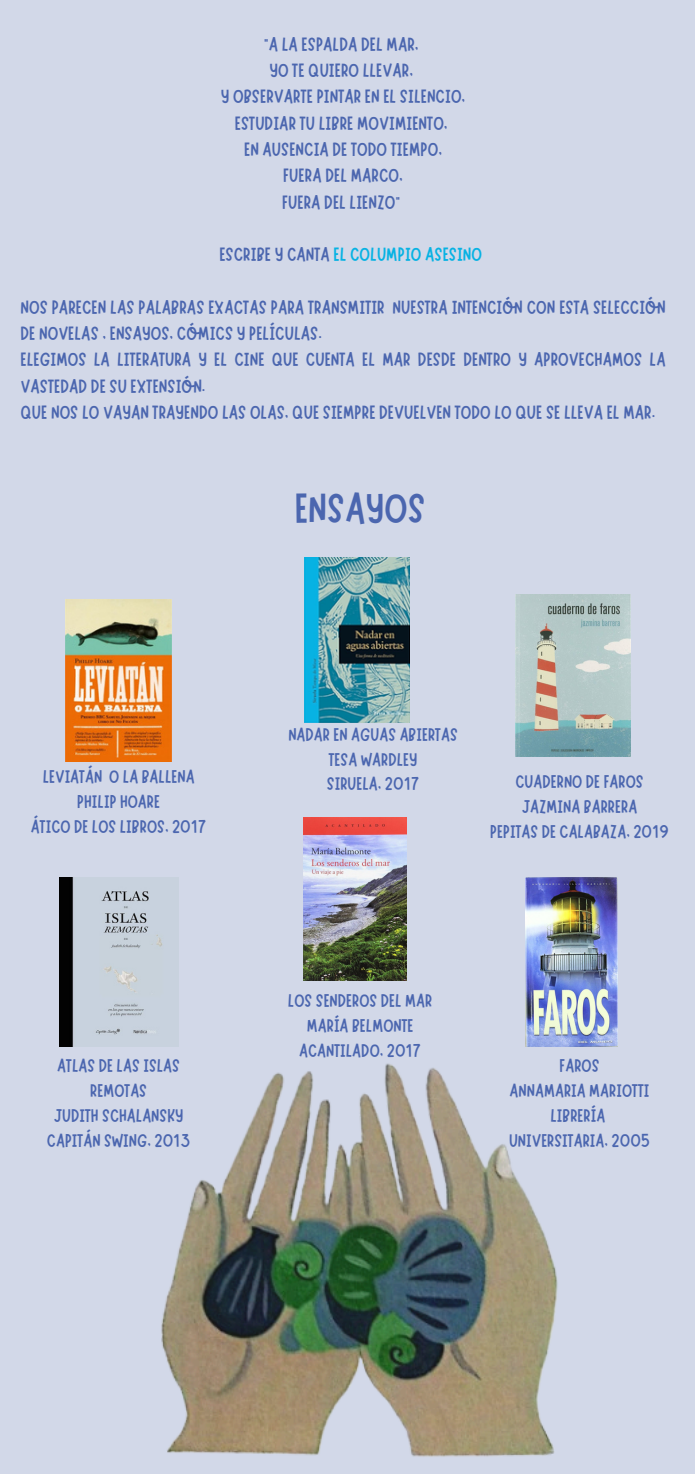
<style>
.page{position:relative;width:695px;height:1474px;background:#fff}
.page>*{position:absolute;margin:0;border:0;box-sizing:border-box;transform-origin:0 0}
.t1{font:42px "Marykate";color:#4b66af}
.t2{font:19.25px/26.2px "Marykate";color:#4b66af}
.t3{font:19.25px "Marykate";color:#07b2e3}
.t4{font:18.38px/25px "Marykate";color:#4b66af;text-align:center}
.s1{color:#4b66af}
</style>
<div class="page">
<div style="left:0;top:0;width:694px;height:1474px;background:#d2d8e8"></div>
<img style="left:65px;top:600px;width:107px;height:162px">
<img style="left:304px;top:558px;width:105px;height:164px">
<img style="left:60px;top:878px;width:104px;height:115px">
<img style="left:515px;top:595px;width:114px;height:162px">
<img style="left:303px;top:817px;width:103px;height:163px">
<img style="left:525px;top:878px;width:92px;height:115px">
<img style="left:59px;top:993px;width:559px;height:464px">
<p class="t2" style="left:264px;top:29px;width:156px">“A LA ESPALDA DEL MAR,</p>
<p class="t2" style="left:269px;top:55px;width:145px">YO TE QUIERO LLEVAR,</p>
<p class="t2" style="left:221px;top:82px;width:246px">Y OBSERVARTE PINTAR EN EL SILENCIO,</p>
<p class="t2" style="left:235px;top:108px;width:214px">ESTUDIAR TU LIBRE MOVIMIENTO,</p>
<p class="t2" style="left:244px;top:134px;width:199px">EN AUSENCIA DE TODO TIEMPO,</p>
<p class="t2" style="left:283px;top:160px;width:121px">FUERA DEL MARCO,</p>
<p class="t2" style="left:282px;top:187px;width:118px">FUERA DEL LIENZO”</p>
<p class="t3" style="left:219px;top:242px;width:264px"><span class="s1">ESCRIBE Y CANTA</span> EL COLUMPIO ASESINO</p>
<p class="t2" style="left:21px;top:292px;width:646px">NOS PARECEN LAS PALABRAS EXACTAS PARA TRANSMITIR NUESTRA INTENCIÓN CON ESTA SELECCIÓN<br>DE NOVELAS , ENSAYOS, CÓMICS Y PELÍCULAS.</p>
<p class="t2" style="left:21px;top:345px;width:646px">ELEGIMOS LA LITERATURA Y EL CINE QUE CUENTA EL MAR DESDE DENTRO Y APROVECHAMOS LA<br>VASTEDAD DE SU EXTENSIÓN.</p>
<p class="t2" style="left:21px;top:397px;width:636px">QUE NOS LO VAYAN TRAYENDO LAS OLAS, QUE SIEMPRE DEVUELVEN TODO LO QUE SE LLEVA EL MAR.</p>
<p class="t4" style="left:43px;top:762px;width:153px">LEVIATÁN O LA BALLENA</p>
<p class="t4" style="left:77px;top:787px;width:84px">PHILIP HOARE</p>
<p class="t4" style="left:31px;top:812px;width:177px">ÁTICO DE LOS LIBROS, 2017</p>
<p class="t4" style="left:57px;top:1051px;width:124px">ATLAS DE LAS ISLAS<br>REMOTAS</p>
<p class="t4" style="left:54px;top:1101px;width:131px">JUDITH SCHALANSKY</p>
<p class="t4" style="left:47px;top:1126px;width:145px">CAPITÁN SWING, 2013</p>
<p class="t1" style="left:294px;top:481px;width:132px">ENSAYOS</p>
<p class="t4" style="left:288px;top:720px;width:171px">NADAR EN AGUAS ABIERTAS</p>
<h1 class="t4" style="left:328px;top:745px;width:90px">TESA WARDLEY</h1>
<p class="t4" style="left:327px;top:770px;width:94px">SIRUELA, 2017</p>
<p class="t4" style="left:515px;top:768px;width:130px">CUADERNO DE FAROS</p>
<p class="t4" style="left:521px;top:793px;width:117px">JAZMINA BARRERA</p>
<p class="t4" style="left:490px;top:818px;width:180px">PEPITAS DE CALABAZA, 2019</p>
<p class="t4" style="left:288px;top:986px;width:146px">LOS SENDEROS DEL MAR</p>
<p class="t4" style="left:307px;top:1011px;width:108px">MARÍA BELMONTE</p>
<p class="t4" style="left:299px;top:1036px;width:123px">ACANTILADO, 2017</p>
<p class="t4" style="left:559px;top:1051px;width:41px">FAROS</p>
<p class="t4" style="left:509px;top:1076px;width:141px">ANNAMARIA MARIOTTI</p>
<p class="t4" style="left:550px;top:1101px;width:56px">LIBRERÍA</p>
<p class="t4" style="left:509px;top:1126px;width:142px">UNIVERSITARIA, 2005</p>
</div>
